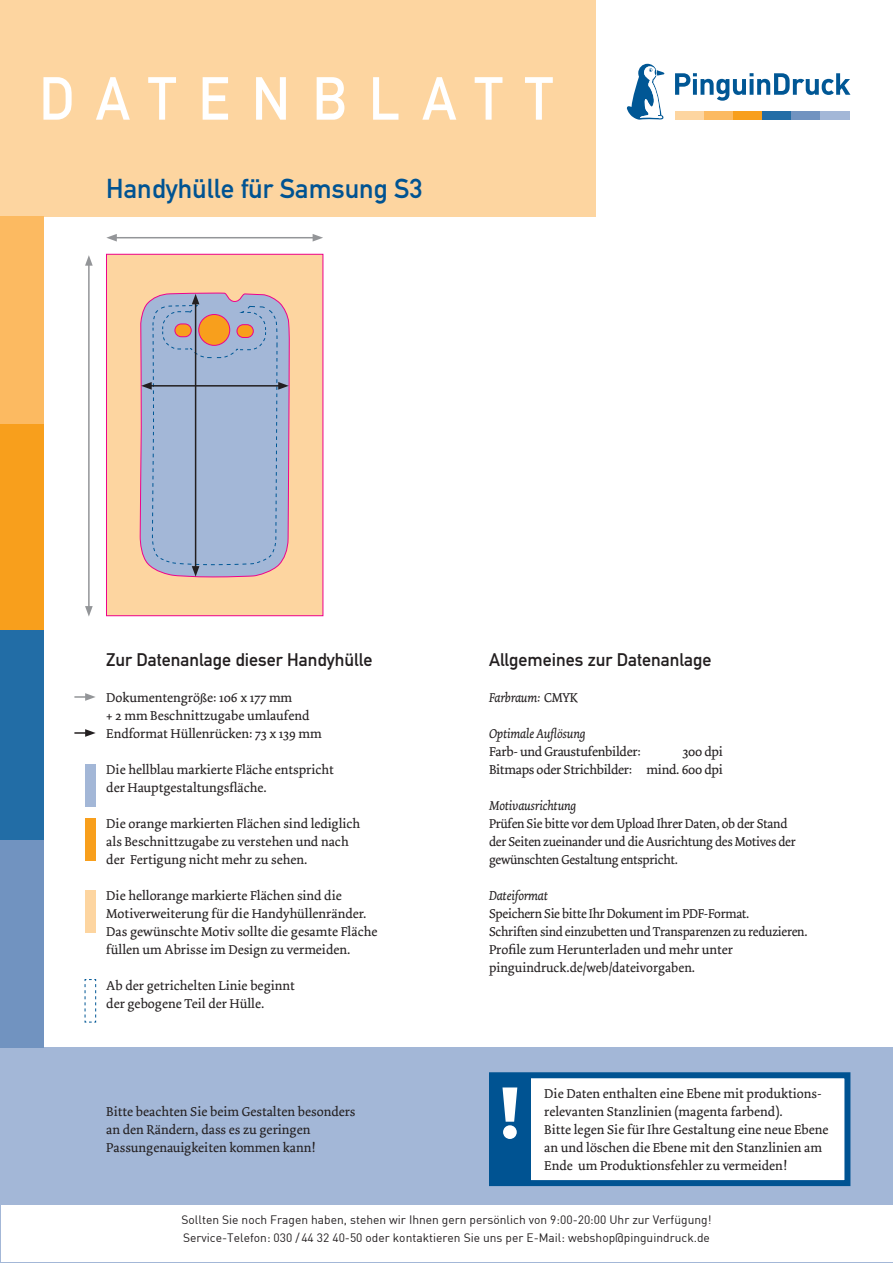
<style>
.page{position:relative;width:893px;height:1263px;background:#fff}
.page>*{position:absolute;margin:0;border:0;box-sizing:border-box;transform-origin:0 0}
.t1{font:27px "DIN Mittelschrift";color:#005392}
.t2{font:18px "DIN Mittelschrift";color:#231f20}
.t3{font:13.5px/18px "Dolly";color:#231f20}
.t4{font:13.5px/18px "Dolly";letter-spacing:-.02em;color:#231f20;scale:.96 1}
.t5{font:13.5px/18px "Dolly";letter-spacing:-.02em;color:#231f20;text-align:right}
.t6{font:italic 13.5px "Dolly";letter-spacing:-.02em;color:#231f20;scale:.96 1}
.t7{font:12px/18px "DIN";color:#231f20}
.s1{font-style:normal}
</style>
<div class="page">
<div style="left:0;top:1048px;width:893px;height:215px;background:#a3b7d7"></div>
<div style="left:489px;top:1072px;width:361px;height:114px;background:#fff;border:6px solid #005392"></div>
<div style="left:489px;top:1073px;width:42px;height:112px;background:#005392"></div>
<svg style="left:502px;top:1087px;width:15px;height:52px"></svg>
<div style="left:1px;top:1205px;width:891px;height:57px;background:#fff"></div>
<div style="left:0;top:0;width:595px;height:216px;background:#fdd5a0"></div>
<div style="left:85px;top:764px;width:11px;height:43px;background:#a3b7d7"></div>
<div style="left:85px;top:818px;width:11px;height:43px;background:#f89f1c"></div>
<div style="left:85px;top:890px;width:11px;height:43px;background:#fdd5a0"></div>
<div style="left:675px;top:111px;width:29px;height:9px;background:#fdd5a0"></div>
<div style="left:704px;top:111px;width:29px;height:9px;background:#fcba61"></div>
<div style="left:733px;top:111px;width:29px;height:9px;background:#f89f1c"></div>
<div style="left:762px;top:111px;width:30px;height:9px;background:#226da6"></div>
<div style="left:792px;top:111px;width:29px;height:9px;background:#7193c0"></div>
<div style="left:821px;top:111px;width:29px;height:9px;background:#a3b7d7"></div>
<svg style="left:675px;top:73px;width:175px;height:28px"></svg>
<svg style="left:627px;top:64px;width:37px;height:55px"></svg>
<div style="left:0;top:216px;width:43px;height:208px;background:#fcba61"></div>
<div style="left:0;top:424px;width:43px;height:206px;background:#f89f1c"></div>
<div style="left:0;top:630px;width:43px;height:210px;background:#226da6"></div>
<div style="left:0;top:840px;width:43px;height:208px;background:#7193c0"></div>
<svg style="left:43px;top:77px;width:510px;height:43px"></svg>
<svg style="left:84px;top:979px;width:12px;height:44px"></svg>
<div style="left:106px;top:254px;width:217px;height:362px;background:#fdd5a0"></div>
<hr style="left:114px;top:237px;width:201px;height:1px;background:#939598">
<svg style="left:106px;top:234px;width:11px;height:8px"></svg>
<svg style="left:313px;top:234px;width:10px;height:8px"></svg>
<hr style="left:88px;top:263px;width:2px;height:345px;background:#939598">
<svg style="left:85px;top:255px;width:8px;height:11px"></svg>
<svg style="left:85px;top:606px;width:8px;height:11px"></svg>
<svg style="left:74px;top:693px;width:21px;height:8px"></svg>
<svg style="left:74px;top:729px;width:22px;height:8px"></svg>
<svg style="left:140px;top:293px;width:149px;height:284px;background:#a5afcb"></svg>
<h1 class="t1" style="left:106px;top:173px;width:318px">Handyhülle für Samsung S3</h1>
<h2 class="t2" style="left:106px;top:649px;width:268px">Zur Datenanlage dieser Handyhülle</h2>
<p class="t3" style="left:106px;top:689px;width:217px">Dokumentengröße: 106 x 177 mm<br>+ 2 mm Beschnittzugabe umlaufend<br>Endformat Hüllenrücken: 73 x 139 mm</p>
<p class="t3" style="left:106px;top:761px;width:229px">Die hellblau markierte Fläche entspricht der Hauptgestaltungsfläche.</p>
<p class="t3" style="left:106px;top:815px;width:255px">Die orange markierten Flächen sind lediglich als Beschnittzugabe zu verstehen und nach der Fertigung nicht mehr zu sehen.</p>
<p class="t3" style="left:106px;top:887px;width:273px">Die hellorange markierte Flächen sind die Motiverweiterung für die Handyhüllenränder.<br>Das gewünschte Motiv sollte die gesamte Fläche füllen um Abrisse im Design zu vermeiden.</p>
<p class="t3" style="left:106px;top:977px;width:190px">Ab der getrichelten Linie beginnt der gebogene Teil der Hülle.</p>
<p class="t3" style="left:106px;top:1103px;width:251px">Bitte beachten Sie beim Gestalten besonders an den Rändern, dass es zu geringen<br>Passungenauigkeiten kommen kann!</p>
<h2 class="t2" style="left:489px;top:649px;width:224px">Allgemeines zur Datenanlage</h2>
<p class="t6" style="left:489px;top:690px;width:94px">Farbraum: <span class="s1">CMYK</span></p>
<p class="t6" style="left:489px;top:726px;width:102px">Optimale Auflösung</p>
<p class="t5" style="left:489px;top:743px;width:153px">Farb- und Graustufenbilder:</p>
<p class="t5" style="left:489px;top:743px;width:235px">300 dpi<br>Bitmaps oder Strichbilder: mind. 600 dpi</p>
<p class="t6" style="left:489px;top:798px;width:92px">Motivausrichtung</p>
<p class="t4" style="left:489px;top:815px;width:321px">Prüfen Sie bitte vor dem Upload Ihrer Daten, ob der Stand der Seiten zueinander und die Ausrichtung des Motives der gewünschten Gestaltung entspricht.</p>
<p class="t6" style="left:489px;top:888px;width:63px">Dateiformat</p>
<p class="t4" style="left:489px;top:905px;width:333px">Speichern Sie bitte Ihr Dokument im PDF-Format.<br>Schriften sind einzubetten und Transparenzen zu reduzieren.<br>Profile zum Herunterladen und mehr unter pinguindruck.de/web/dateivorgaben.</p>
<p class="t3" style="left:544px;top:1085px;width:286px">Die Daten enthalten eine Ebene mit produktions&shy;relevanten Stanzlinien (magenta farbend).<br>Bitte legen Sie für Ihre Gestaltung eine neue Ebene an und löschen die Ebene mit den Stanzlinien am Ende um Produktionsfehler zu vermeiden!</p>
<p class="t7" style="left:182px;top:1210px;width:531px">Sollten Sie noch Fragen haben, stehen wir Ihnen gern persönlich von 9:00-20:00 Uhr zur Verfügung!<br>Service-Telefon: 030 / 44 32 40-50 oder kontaktieren Sie uns per E-Mail: webshop@pinguindruck.de</p>
</div>
